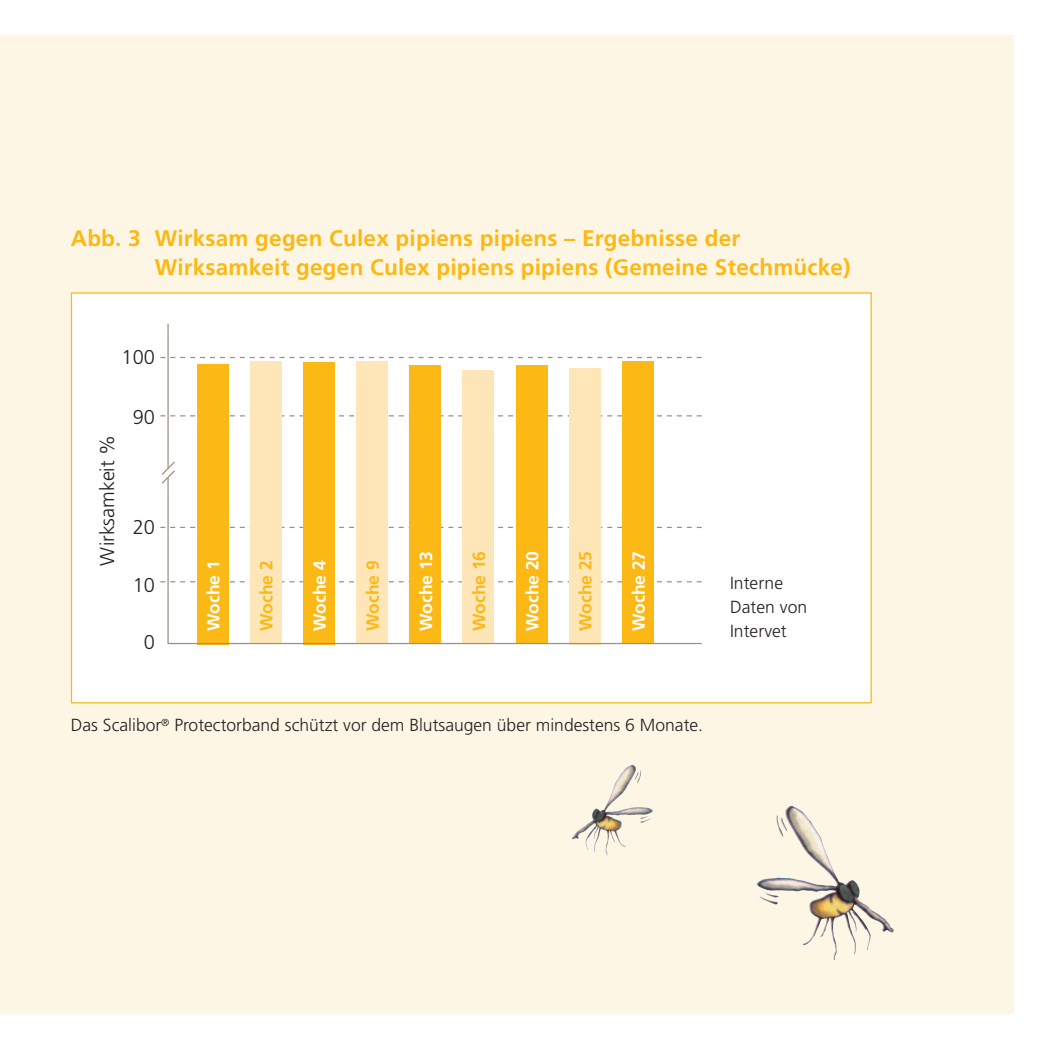
<style>
.page{position:relative;width:1049px;height:1049px;background:#fff}
.page>*{position:absolute;margin:0;border:0;box-sizing:border-box;transform-origin:0 0}
.t1{font:700 22.5px/28.8px "Frutiger";letter-spacing:.01em;color:#fcb814}
.t2{font:300 20px "Frutiger";letter-spacing:-.005em;color:#231f20}
.t3{font:300 17.5px/23.8px "Frutiger";color:#231f20}
.t4{font:700 17.5px "Frutiger";letter-spacing:-.005em;color:#fff}
.t5{font:700 17.5px "Frutiger";letter-spacing:-.005em;color:#fcb814}
</style>
<div class="page">
<div style="left:0;top:35px;width:1013px;height:978px;background:#fef6e5"></div>
<div style="left:71px;top:293px;width:800px;height:410px;background:#fff"></div>
<img style="left:605px;top:773px;width:48px;height:83px">
<img style="left:756px;top:820px;width:81px;height:140px">
<svg style="left:160px;top:357px;width:542px;height:1px"></svg>
<svg style="left:160px;top:415px;width:542px;height:1px"></svg>
<div style="left:197px;top:364px;width:32px;height:280px;background:#fcb814"></div>
<div style="left:250px;top:361px;width:32px;height:283px;background:#fee6b9"></div>
<div style="left:303px;top:362px;width:32px;height:282px;background:#fcb814"></div>
<div style="left:356px;top:361px;width:32px;height:283px;background:#fee6b9"></div>
<div style="left:409px;top:366px;width:32px;height:278px;background:#fcb814"></div>
<div style="left:462px;top:370px;width:32px;height:274px;background:#fee6b9"></div>
<div style="left:516px;top:366px;width:31px;height:278px;background:#fcb814"></div>
<div style="left:569px;top:368px;width:32px;height:276px;background:#fee6b9"></div>
<div style="left:622px;top:362px;width:32px;height:282px;background:#fcb814"></div>
<svg style="left:161px;top:461px;width:14px;height:23px"></svg>
<hr style="left:167px;top:324px;width:2px;height:144px;background:#9e9080">
<svg style="left:167px;top:476px;width:535px;height:169px"></svg>
<p class="t1" style="left:155px;top:225px;width:697px;text-indent:-84px">Abb. 3 Wirksam gegen Culex pipiens pipiens – Ergebnisse der<br>Wirksamkeit gegen Culex pipiens pipiens (Gemeine Stechmücke)</p>
<p class="t2" style="left:122px;top:349px;width:35px">100</p>
<p class="t2" style="left:99px;top:565px;width:132px;rotate:-90deg">Wirksamkeit %</p>
<p class="t2" style="left:133px;top:409px;width:24px">90</p>
<p class="t2" style="left:133px;top:519px;width:24px">20</p>
<p class="t2" style="left:133px;top:577px;width:24px">10</p>
<p class="t2" style="left:144px;top:634px;width:13px">0</p>
<p class="t4" style="left:206px;top:631px;width:72px;rotate:-90deg">Woche 1</p>
<p class="t5" style="left:259px;top:631px;width:72px;rotate:-90deg">Woche 2</p>
<p class="t4" style="left:313px;top:631px;width:72px;rotate:-90deg">Woche 4</p>
<p class="t5" style="left:366px;top:631px;width:72px;rotate:-90deg">Woche 9</p>
<p class="t4" style="left:419px;top:631px;width:81px;rotate:-90deg">Woche 13</p>
<p class="t5" style="left:472px;top:631px;width:81px;rotate:-90deg">Woche 16</p>
<p class="t4" style="left:525px;top:631px;width:81px;rotate:-90deg">Woche 20</p>
<p class="t5" style="left:578px;top:631px;width:81px;rotate:-90deg">Woche 25</p>
<p class="t4" style="left:632px;top:631px;width:81px;rotate:-90deg">Woche 27</p>
<p class="t3" style="left:71px;top:715px;width:634px">Das Scalibor<sup>®</sup> Protectorband schützt vor dem Blutsaugen über mindestens 6 Monate.</p>
<p class="t3" style="left:730px;top:572px;width:79px">Interne<br>Daten von</p>
<p class="t3" style="left:730px;top:620px;width:58px">Intervet</p>
</div>
